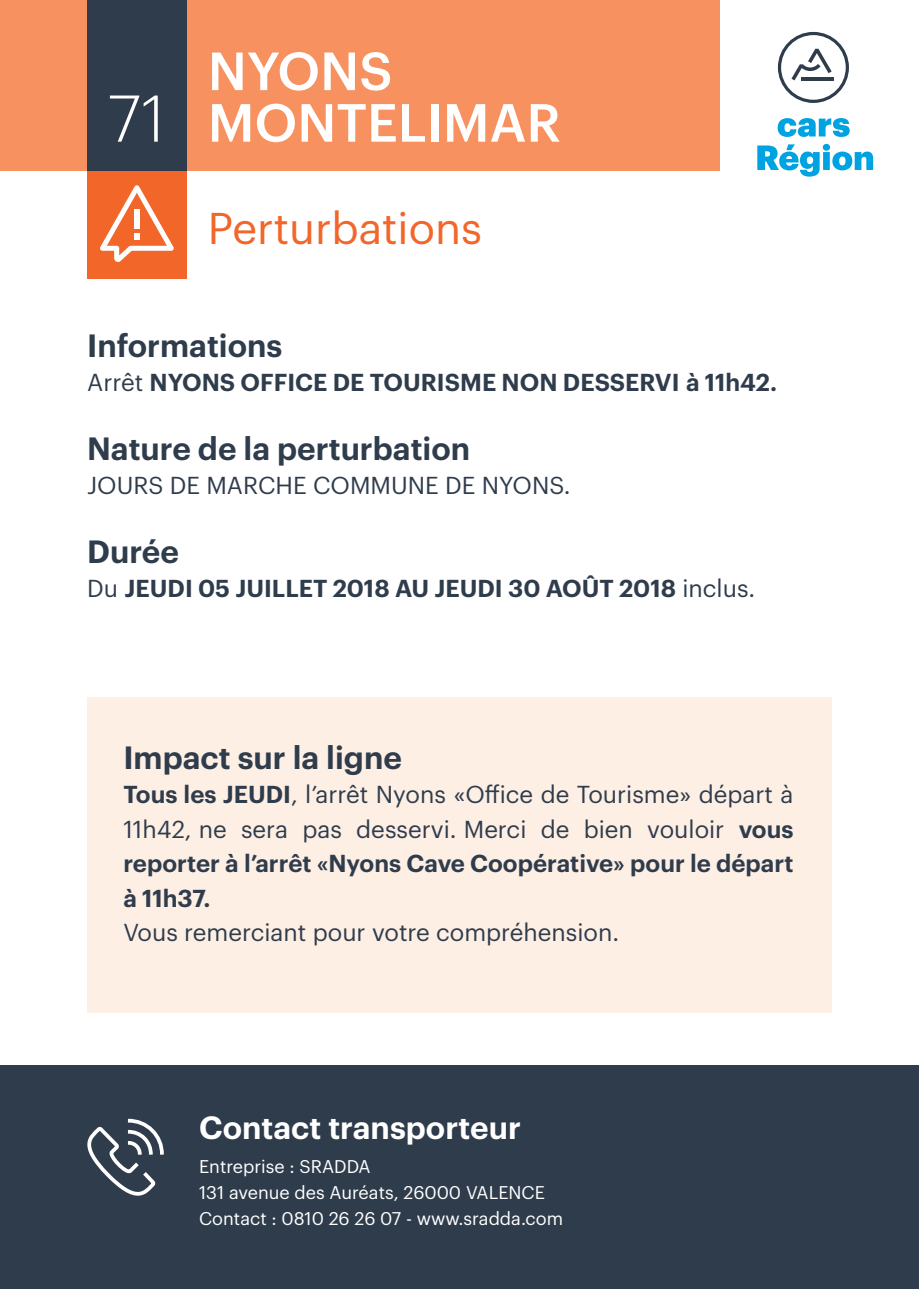
<style>
.page{position:relative;width:919px;height:1289px;background:#fff}
.page>*{position:absolute;margin:0;border:0;box-sizing:border-box;transform-origin:0 0}
.t1{font:300 64.5px "Graphik";color:#fff}
.t2{font:500 52.5px "Graphik";color:#fff}
.t3{font:43.5px "Graphik";color:#f2662a}
.titre{font:600 31.5px "Graphik";color:#2f3c4c}
.titre_blanc{font:600 31.5px "Graphik";color:#fff}
.texte_drapeau_encadr{font:24px/34.3px "Graphik";color:#2f3c4c;text-align:justify}
.texte{font:600 24px "Graphik";color:#2f3c4c}
.texte-2{font:24px "Graphik";color:#2f3c4c}
.texte_blanc{font:18px "Graphik";color:#fff}
.s1{font-weight:400}
.s2{font-weight:600}
</style>
<div class="page">
<div style="left:87px;top:164px;width:99px;height:115px;background:#f2662a"></div>
<svg style="left:100px;top:185px;width:74px;height:77px"></svg>
<div style="left:0;top:1065px;width:918px;height:223px;background:#2f3c4c"></div>
<svg style="left:87px;top:1118px;width:77px;height:78px"></svg>
<div style="left:0;top:0;width:719px;height:171px;background:#f79260"></div>
<svg style="left:777px;top:118px;width:72px;height:19px"></svg>
<svg style="left:777px;top:32px;width:71px;height:71px"></svg>
<svg style="left:757px;top:144px;width:116px;height:33px"></svg>
<div style="left:87px;top:697px;width:744px;height:316px;background:#fdefe4"></div>
<div style="left:87px;top:0;width:99px;height:170px;background:#2f3c4c"></div>
<p class="t1" style="left:108px;top:71px;width:59px">71</p>
<p class="t2" style="left:208px;top:31px;width:186px">NYONS</p>
<p class="t2" style="left:208px;top:83px;width:354px">MONTELIMAR</p>
<p class="t3" style="left:208px;top:196px;width:276px">Perturbations</p>
<p class="titre" style="left:87px;top:321px;width:197px">Informations</p>
<p class="texte" style="left:87px;top:364px;width:691px"><span class="s1">Arrêt</span> NYONS OFFICE DE TOURISME NON DESSERVI à 11h42.</p>
<p class="titre" style="left:87px;top:424px;width:384px">Nature de la perturbation</p>
<p class="texte-2" style="left:87px;top:467px;width:484px">JOURS DE MARCHE COMMUNE DE NYONS.</p>
<p class="titre" style="left:87px;top:527px;width:93px">Durée</p>
<p class="texte" style="left:87px;top:570px;width:669px"><span class="s1">Du</span> JEUDI 05 JUILLET 2018 AU JEUDI 30 AOÛT 2018 <span class="s1">inclus.</span></p>
<p class="titre" style="left:123px;top:733px;width:280px">Impact sur la ligne</p>
<p class="texte_drapeau_encadr" style="left:123px;top:775px;width:671px"><span class="s2">Tous les JEUDI</span>, l’arrêt Nyons «Office de Tourisme» départ à 11h42, ne sera pas desservi. Merci de bien vouloir <span class="s2">vous reporter à l’arrêt «Nyons Cave Coopérative» pour le départ à 11h37.</span></p>
<p class="texte_drapeau_encadr" style="left:123px;top:913px;width:497px">Vous remerciant pour votre compréhension.</p>
<p class="titre_blanc" style="left:199px;top:1103px;width:323px">Contact transporteur</p>
<p class="texte_blanc" style="left:199px;top:1152px;width:173px">Entreprise : SRADDA</p>
<p class="texte_blanc" style="left:199px;top:1178px;width:347px">131 avenue des Auréats, 26000 VALENCE</p>
<p class="texte_blanc" style="left:199px;top:1204px;width:365px">Contact : 0810 26 26 07 - www.sradda.com</p>
</div>
